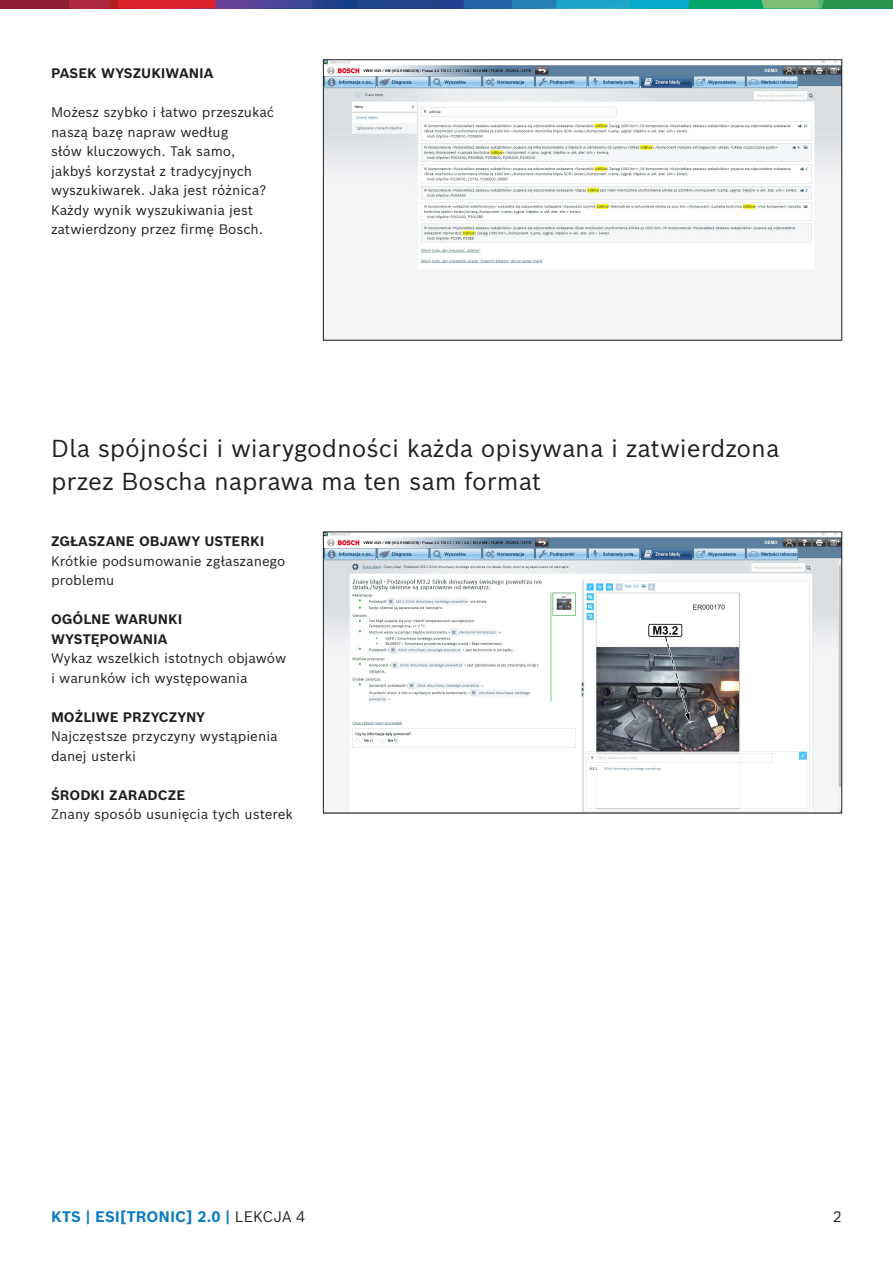
<style>
.page{position:relative;width:893px;height:1263px;background:#fff}
.page>*{position:absolute;margin:0;border:0;box-sizing:border-box;transform-origin:0 0}
.Dział_-_tytuł{font:24px/33px "Bosch Sans";color:#231f20}
.t1{font:700 15px "Bosch Sans";color:#0d7dc2}
.t2{font:15px "Bosch Sans";color:#231f20}
.text_9{font:13.5px/19.5px "Bosch Sans";color:#231f20}
.Akapit-_tytuł{font:700 13.5px/19.5px "Bosch Sans";color:#231f20}
.s1{font-weight:400;color:#231f20}
</style>
<div class="page">
<img style="left:325px;top:62px;width:515px;height:276px">
<img style="left:325px;top:534px;width:515px;height:277px">
<div style="left:323px;top:532px;width:519px;height:281px;border:1px solid #231f20"></div>
<div style="left:0;top:0;width:69px;height:9px;background:#8f1f35"></div>
<svg style="left:69px;top:0;width:824px;height:9px;background:#476a80"></svg>
<p class="Akapit-_tytuł" style="left:51px;top:63px;width:164px">PASEK WYSZUKIWANIA</p>
<p class="text_9" style="left:51px;top:102px;width:225px">Możesz szybko i łatwo przeszukać naszą bazę napraw według<br>słów kluczowych. Tak samo, jakbyś korzystał z tradycyjnych wyszukiwarek. Jaka jest różnica?<br>Każdy wynik wyszukiwania jest zatwierdzony przez firmę Bosch.</p>
<p class="Dział_-_tytuł" style="left:51px;top:431px;width:730px">Dla spójności i wiarygodności każda opisywana i zatwierdzona przez Boscha naprawa ma ten sam format</p>
<p class="Akapit-_tytuł" style="left:51px;top:531px;width:215px">ZGŁASZANE OBJAWY USTERKI</p>
<p class="text_9" style="left:51px;top:550px;width:236px">Krótkie podsumowanie zgłaszanego problemu</p>
<p class="Akapit-_tytuł" style="left:51px;top:609px;width:133px">OGÓLNE WARUNKI<br>WYSTĘPOWANIA</p>
<p class="text_9" style="left:51px;top:648px;width:237px">Wykaz wszelkich istotnych objawów i warunków ich występowania</p>
<p class="Akapit-_tytuł" style="left:51px;top:707px;width:155px">MOŻLIWE PRZYCZYNY</p>
<p class="text_9" style="left:51px;top:726px;width:228px">Najczęstsze przyczyny wystąpienia danej usterki</p>
<p class="Akapit-_tytuł" style="left:51px;top:785px;width:136px">ŚRODKI ZARADCZE</p>
<p class="text_9" style="left:51px;top:804px;width:243px">Znany sposób usunięcia tych usterek</p>
<p class="t1" style="left:51px;top:1206px;width:256px">KTS | ESI[TRONIC] 2.0 | <span class="s1">Lekcja 4</span></p>
<p class="t2" style="left:833px;top:1206px;width:11px">2</p>
</div>
